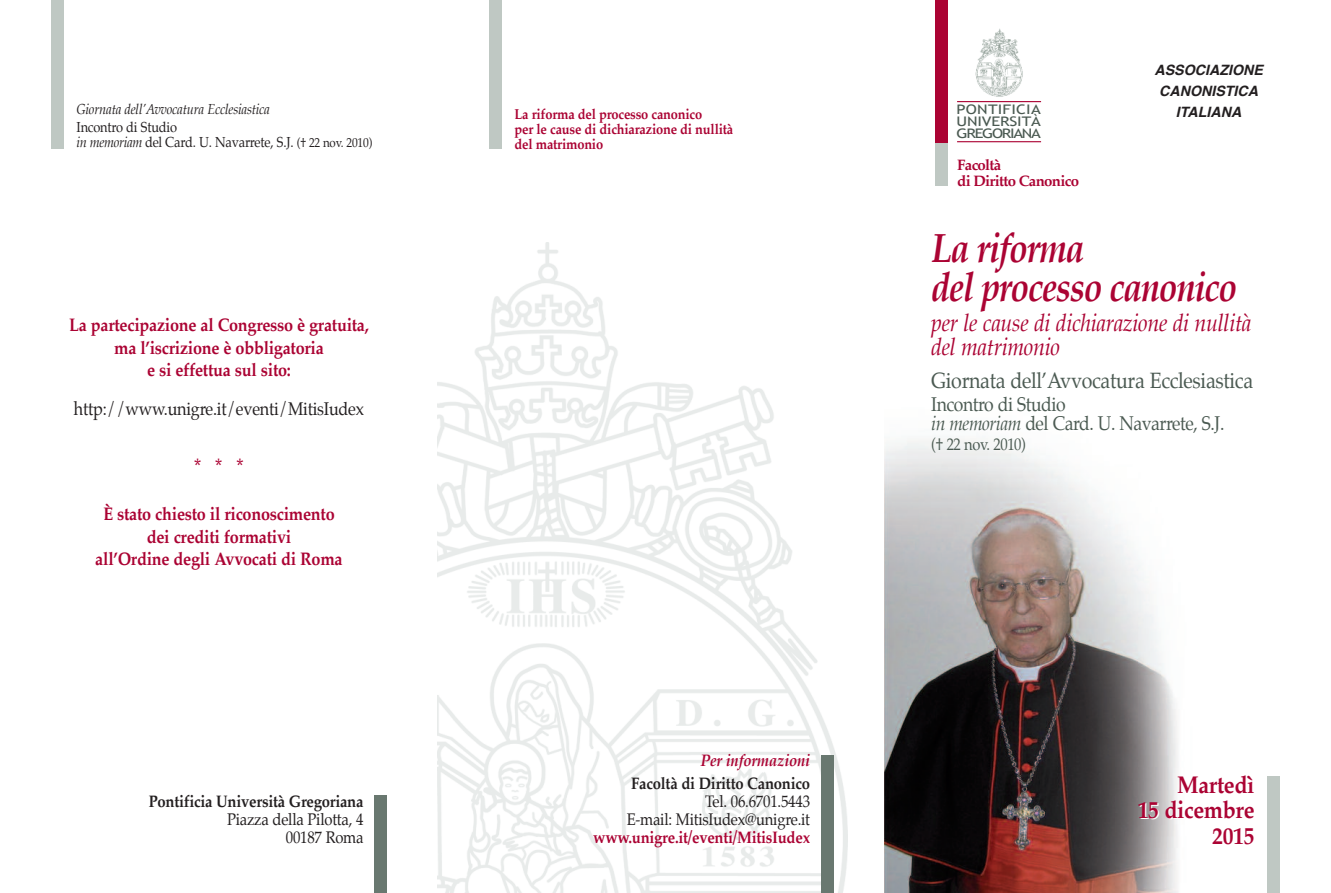
<style>
.page{position:relative;width:1331px;height:893px;background:#fff}
.page>*{position:absolute;margin:0;border:0;box-sizing:border-box;transform-origin:0 0}
.t1{font:italic 700 40.5px/39px "Palatino";letter-spacing:-.035em;color:#ab0333;scale:.84 1}
.t2{font:italic 24px/24px "Palatino";letter-spacing:-.015em;color:#ab0333;scale:.9 1}
.t3{font:700 24px/25.5px "Palatino";letter-spacing:-.015em;color:#ab0333;text-align:right;scale:.9 1}
.t4{font:21.75px "Palatino";letter-spacing:-.015em;color:#4b5a52;scale:.9 1}
.t5{font:21px "Palatino";color:#ab0333;scale:.9 1}
.t6{font:19.5px/19.5px "Palatino";letter-spacing:-.025em;color:#4b5a52;scale:.9 1}
.t7{font:700 18px/22.5px "Palatino";letter-spacing:-.015em;color:#ab0333;text-align:center;scale:.9 1}
.t8{font:18px "Palatino";letter-spacing:-.015em;color:#231f20;scale:.9 1}
.t9{font:16.5px/18px "Palatino";letter-spacing:-.015em;color:#231f20;text-align:right;scale:.9 1}
.t10{font:700 16.5px "Palatino";letter-spacing:-.015em;color:#231f20;scale:.9 1}
.t11{font:700 16.5px "Palatino";letter-spacing:-.015em;color:#ab0333;scale:.9 1}
.t12{font:italic 700 16.5px "Palatino";letter-spacing:-.015em;color:#ab0333;scale:.9 1}
.t13{font:16.5px "Palatino";letter-spacing:-.025em;color:#4b5a52;scale:.89 1}
.t14{font:700 15px/16.5px "Palatino";letter-spacing:-.045em;color:#ab0333}
.t15{font:700 14.25px/15px "Palatino";letter-spacing:-.015em;color:#ab0333;scale:.9 1}
.t16{font:14.25px/15px "Palatino";letter-spacing:-.015em;color:#231f20;scale:.9 1}
.t17{font:italic 14.25px "Palatino";letter-spacing:-.015em;color:#231f20;scale:.9 1}
.t18{font:italic 700 14.25px/21px "Helvetica";color:#231f20;text-align:center}
.t19{font:13.2px/12px "Trebuchet MS";letter-spacing:-.01em;color:#4b5a52;text-align:justify;scale:1.25 1}
.s1{font-style:italic}
.s2{font-size:12.75px}
</style>
<div class="page">
<img style="left:438px;top:243px;width:409px;height:650px">
<img style="left:884px;top:440px;width:294px;height:453px">
<hr style="left:957px;top:101px;width:84px;height:1px;background:#ab0333">
<hr style="left:957px;top:141px;width:84px;height:1px;background:#ab0333">
<div style="left:935px;top:142px;width:13px;height:44px;background:#bfc8c3"></div>
<div style="left:935px;top:0;width:13px;height:142px;background:#ab0333"></div>
<div style="left:489px;top:0;width:13px;height:149px;background:#bfc8c3"></div>
<div style="left:51px;top:0;width:13px;height:149px;background:#bfc8c3"></div>
<div style="left:821px;top:755px;width:12px;height:138px;background:#697870"></div>
<div style="left:374px;top:795px;width:13px;height:98px;background:#697870"></div>
<img style="left:975px;top:28px;width:48px;height:69px">
<div style="left:1267px;top:776px;width:13px;height:117px;background:#bfc8c3"></div>
<p class="t17" style="left:77px;top:102px;width:216px">Giornata dell’Avvocatura Ecclesiastica</p>
<p class="t16" style="left:77px;top:121px;width:330px">Incontro di Studio<br><span class="s1">in memoriam</span> del Card. U. Navarrete, S.J. <span class="s2">(† 22 nov. 2010)</span></p>
<p class="t7" style="left:69px;top:315px;width:335px">La partecipazione al Congresso è gratuita, ma l’iscrizione è obbligatoria<br>e si effettua sul sito:</p>
<p class="t8" style="left:74px;top:401px;width:324px">http://www.unigre.it/eventi/MitisIudex</p>
<p class="t5" style="left:194px;top:457px;width:57px">***</p>
<p class="t7" style="left:95px;top:504px;width:276px">È stato chiesto il riconoscimento dei crediti formativi<br>all’Ordine degli Avvocati di Roma</p>
<p class="t10" style="left:149px;top:793px;width:240px">Pontificia Università Gregoriana</p>
<p class="t9" style="left:227px;top:811px;width:153px">Piazza della Pilotta, 4<br>00187 Roma</p>
<p class="t18" style="left:1154px;top:61px;width:110px">ASSOCIAZIONE<br>CANONISTICA</p>
<p class="t19" style="left:956px;top:103px;width:69px">PONTIFICIA UNIVERSITÀ GREGORIANA</p>
<p class="t14" style="left:957px;top:157px;width:123px">Facoltà<br>di Diritto Canonico</p>
<p class="t15" style="left:515px;top:107px;width:210px">La riforma del processo canonico</p>
<p class="t18" style="left:1176px;top:103px;width:67px">ITALIANA</p>
<p class="t15" style="left:515px;top:122px;width:245px">per le cause di dichiarazione di nullità del matrimonio</p>
<p class="t12" style="left:700px;top:753px;width:123px">Per informazioni</p>
<p class="t10" style="left:631px;top:775px;width:200px">Facoltà di Diritto Canonico</p>
<p class="t9" style="left:627px;top:793px;width:205px">Tel. 06.6701.5443<br>E-mail: MitisIudex@unigre.it</p>
<p class="t11" style="left:593px;top:829px;width:242px">www.unigre.it/eventi/MitisIudex</p>
<h1 class="t1" style="left:931px;top:231px;width:366px">La riforma<br>del processo canonico</h1>
<h2 class="t2" style="left:931px;top:312px;width:357px">per le cause di dichiarazione di nullità del matrimonio</h2>
<p class="t4" style="left:931px;top:370px;width:359px">Giornata dell’Avvocatura Ecclesiastica</p>
<p class="t6" style="left:931px;top:395px;width:327px">Incontro di Studio<br><span class="s1">in memoriam</span> del Card. U. Navarrete, S.J.</p>
<p class="t13" style="left:931px;top:436px;width:108px">(† 22 nov. 2010)</p>
<h2 class="t3" style="left:1138px;top:773px;width:131px">Martedì<br>15 dicembre<br>2015</h2>
</div>
